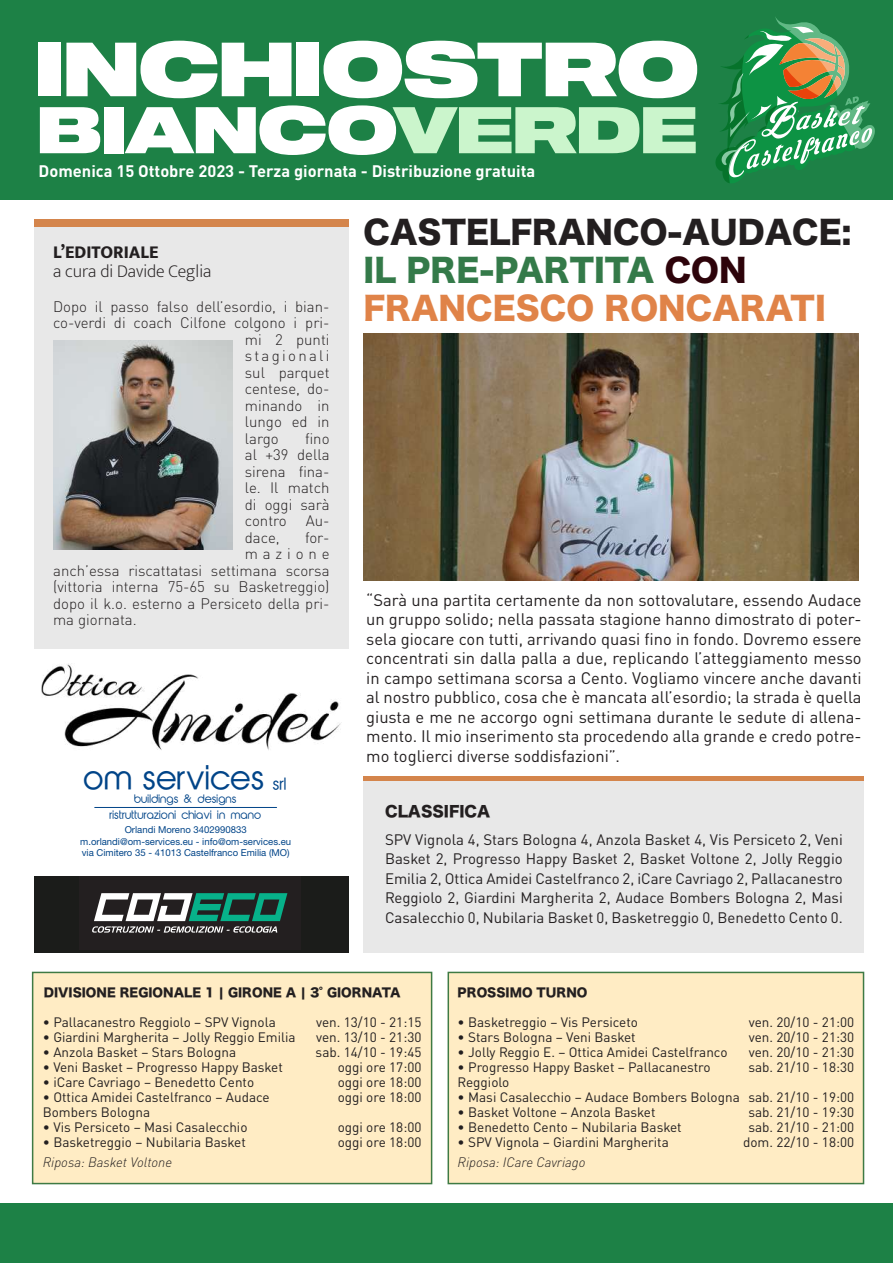
<style>
.page{position:relative;width:893px;height:1263px;background:#fff}
.page>*{position:absolute;margin:0;border:0;box-sizing:border-box;transform-origin:0 0}
.t1{font:75px "Sequel 100 Wide 95";color:#fff}
.t2{font:64.5px "Sequel 100 Wide 95";color:#fff}
.t3{font:31.5px/37.8px "Hira Kaku Std N W8";color:#231f20}
.t4{font:31.5px "Abeatby Kai";color:#048}
.t5{font:200 18px "Mukta Mahee";color:#231f20}
.t6{font:800 18px "Mukta Mahee";color:#231f20}
.t7{font:16.5px/19.5px "DIN Pro";color:#231f20;text-align:justify}
.t8{font:700 16.5px "DIN Pro";color:#fff}
.t9{font:300 15px/16.5px "DIN Pro";color:#231f20;text-align:justify}
.t10{font:15px/19.5px "DIN Pro";color:#231f20;text-align:justify}
.t11{font:300 15px "DIN Pro";letter-spacing:.155em;color:#231f20}
.t12{font:15px "Hira Kaku Std N W8";color:#231f20}
.t13{font:300 15px "DIN Pro";letter-spacing:.325em;color:#231f20}
.t14{font:13.5px/15px "DIN Pro";color:#231f20}
.t15{font:italic 300 13.5px "DIN Pro";color:#231f20}
.t16{font:12px "Hira Kaku Std N W8";color:#231f20}
.t17{font:10.8px/15.5px "Abeatby Kai";color:#048;text-align:center}
.t18{font:9.6px/11.6px "Helvetica Neue LT Std";color:#048;text-align:center}
.s1{color:#cbf5cc}
.s2{font-size:15.75px}
.s3{color:#347a49}
.s4{color:#2d030a}
.s5{color:#e08348}
</style>
<div class="page">
<div style="left:0;top:0;width:893px;height:200px;background:#1d8146"></div>
<div style="left:34px;top:876px;width:315px;height:76px;background:#1b1c1a"></div>
<div style="left:0;top:1203px;width:893px;height:60px;background:#1d8146"></div>
<div style="left:34px;top:227px;width:315px;height:421px;background:#e8e8e8"></div>
<div style="left:32px;top:972px;width:400px;height:212px;background:#ffecc4;border:2px solid #3e7a44"></div>
<div style="left:448px;top:972px;width:416px;height:212px;background:#ffecc4;border:2px solid #3e7a44"></div>
<div style="left:364px;top:776px;width:500px;height:176px;background:#e8e8e8"></div>
<svg style="left:715px;top:17px;width:160px;height:166px"></svg>
<img style="left:54px;top:340px;width:178px;height:210px">
<img style="left:364px;top:334px;width:495px;height:246px">
<div style="left:34px;top:220px;width:315px;height:7px;background:#d4854c"></div>
<hr style="left:364px;top:776px;width:500px;height:4px;background:#d4854c">
<img style="left:41px;top:664px;width:300px;height:86px">
<hr style="left:95px;top:807px;width:182px;height:1px;background:#048">
<div style="left:79px;top:876px;width:221px;height:74px;background:#231f20"></div>
<svg style="left:92px;top:893px;width:195px;height:40px"></svg>
<h1 class="t1" style="left:36px;top:16px;width:664px">INCHIOSTRO</h1>
<h2 class="t2" style="left:38px;top:84px;width:661px">BIANCO<span class="s1">VERDE</span></h2>
<p class="t8" style="left:39px;top:157px;width:498px">Domenica 15 Ottobre 2023 - Terza giornata - Distribuzione gratuita</p>
<h3 class="t6" style="left:53px;top:241px;width:107px">L’EDITORIALE</h3>
<h3 class="t5" style="left:53px;top:261px;width:160px">a cura di Davide Ceglia</h3>
<p class="t9" style="left:53px;top:297px;width:278px">Dopo il passo falso dell’esordio, i bian-</p>
<p class="t9" style="left:53px;top:313px;width:278px">co-verdi di coach Cilfone colgono i pri-</p>
<p class="t9" style="left:245px;top:330px;width:86px">mi 2 punti</p>
<p class="t11" style="left:245px;top:344px;width:86px">stagionali</p>
<p class="t9" style="left:245px;top:363px;width:86px">sul parquet</p>
<p class="t9" style="left:245px;top:379px;width:86px">centese, do-</p>
<p class="t9" style="left:245px;top:396px;width:86px">minando in</p>
<p class="t9" style="left:245px;top:412px;width:86px">lungo ed in</p>
<p class="t9" style="left:245px;top:429px;width:35px">largo</p>
<p class="t9" style="left:245px;top:429px;width:86px;text-indent:60px">fino al +39 della sirena fina&shy;le. Il match di oggi sarà contro</p>
<p class="t9" style="left:306px;top:511px;width:25px">Au-</p>
<p class="t9" style="left:245px;top:528px;width:36px">dace,</p>
<p class="t9" style="left:305px;top:528px;width:26px">for-</p>
<p class="t13" style="left:245px;top:542px;width:86px">mazione</p>
<p class="t9" style="left:53px;top:561px;width:278px">anch’essa riscattatasi settimana scorsa</p>
<p class="t9" style="left:53px;top:577px;width:278px">(vittoria interna 75-65 su Basketreggio)</p>
<p class="t9" style="left:53px;top:594px;width:278px">dopo il k.o. esterno a Persiceto della pri-</p>
<p class="t9" style="left:53px;top:610px;width:85px">ma giornata.</p>
<h3 class="t4" style="left:84px;top:765px;width:204px">om services <span class="s2">srl</span></h3>
<p class="t17" style="left:110px;top:792px;width:153px">buildings &amp; designs ristrutturazioni chiavi in mano</p>
<p class="t18" style="left:80px;top:824px;width:213px">Orlandi Moreno 3402990833 m.orlandi@om-services.eu - info@om-services.eu via Cimitero 35 - 41013 Castelfranco Emilia (MO)</p>
<h3 class="t3" style="left:364px;top:215px;width:489px">CASTELFRANCO-AUDACE:<br><span class="s3">IL PRE-PARTITA</span> <span class="s4">CON<br></span><span class="s5">FRANCESCO RONCARATI</span></h3>
<p class="t7" style="left:366px;top:588px;width:497px">“Sarà una partita certamente da non sottovalutare, essendo Audace un gruppo solido; nella passata stagione hanno dimostrato di poter&shy;sela giocare con tutti, arrivando quasi fino in fondo. Dovremo essere concentrati sin dalla palla a due, replicando l’atteggiamento messo in campo settimana scorsa a Cento. Vogliamo vincere anche davanti al nostro pubblico, cosa che è mancata all’esordio; la strada è quella giusta e me ne accorgo ogni settimana durante le sedute di allena&shy;mento. Il mio inserimento sta procedendo alla grande e credo potre&shy;mo toglierci diverse soddisfazioni”.</p>
<p class="t12" style="left:385px;top:803px;width:107px">CLASSIFICA</p>
<p class="t10" style="left:385px;top:828px;width:459px">SPV Vignola 4, Stars Bologna 4, Anzola Basket 4, Vis Persiceto 2, Veni Basket 2, Progresso Happy Basket 2, Basket Voltone 2, Jolly Reggio Emilia 2, Ottica Amidei Castelfranco 2, iCare Cavriago 2, Pallacanestro Reggiolo 2, Giardini Margherita 2, Audace Bombers Bologna 2, Masi Casalecchio 0, Nubilaria Basket 0, Basketreggio 0, Benedetto Cento 0.</p>
<p class="t16" style="left:44px;top:986px;width:358px">DIVISIONE REGIONALE 1 | GIRONE A | 3°GIORNATA</p>
<p class="t14" style="left:43px;top:1014px;width:234px">• Pallacanestro Reggiolo – SPV Vignola</p>
<p class="t14" style="left:43px;top:1029px;width:254px">• Giardini Margherita – Jolly Reggio Emilia</p>
<p class="t14" style="left:43px;top:1044px;width:195px">• Anzola Basket – Stars Bologna</p>
<p class="t14" style="left:43px;top:1059px;width:242px">• Veni Basket – Progresso Happy Basket</p>
<p class="t14" style="left:43px;top:1074px;width:213px">• iCare Cavriago – Benedetto Cento</p>
<p class="t14" style="left:43px;top:1089px;width:228px">• Ottica Amidei Castelfranco – Audace<br>Bombers Bologna</p>
<p class="t14" style="left:43px;top:1119px;width:206px">• Vis Persiceto – Masi Casalecchio</p>
<p class="t14" style="left:43px;top:1134px;width:205px">• Basketreggio – Nubilaria Basket</p>
<p class="t15" style="left:43px;top:1152px;width:131px">Riposa: Basket Voltone</p>
<p class="t14" style="left:316px;top:1014px;width:107px;text-align:right">ven. 13/10 - 21:15 ven. 13/10 - 21:30 sab. 14/10 - 19:45 oggi ore 17:00 oggi ore 18:00 oggi ore 18:00</p>
<p class="t14" style="left:338px;top:1119px;width:85px">oggi ore 18:00 oggi ore 18:00</p>
<p class="t16" style="left:458px;top:986px;width:131px">PROSSIMO TURNO</p>
<p class="t14" style="left:748px;top:1014px;width:107px;text-align:justify">ven. 20/10 - 21:00 ven. 20/10 - 21:30 ven. 20/10 - 21:30 sab. 21/10 - 18:30</p>
<p class="t14" style="left:743px;top:1089px;width:113px;text-align:center">sab. 21/10 - 19:00 sab. 21/10 - 19:30 sab. 21/10 - 21:00 dom. 22/10 - 18:00</p>
<p class="t14" style="left:458px;top:1014px;width:182px">• Basketreggio – Vis Persiceto</p>
<p class="t14" style="left:458px;top:1029px;width:180px">• Stars Bologna – Veni Basket</p>
<p class="t14" style="left:458px;top:1044px;width:271px">• Jolly Reggio E. – Ottica Amidei Castelfranco</p>
<p class="t14" style="left:458px;top:1059px;width:254px">• Progresso Happy Basket – Pallacanestro<br>Reggiolo</p>
<p class="t14" style="left:458px;top:1089px;width:284px">• Masi Casalecchio – Audace Bombers Bologna</p>
<p class="t14" style="left:458px;top:1104px;width:199px">• Basket Voltone – Anzola Basket</p>
<p class="t14" style="left:458px;top:1119px;width:226px">• Benedetto Cento – Nubilaria Basket</p>
<p class="t14" style="left:458px;top:1134px;width:213px">• SPV Vignola – Giardini Margherita</p>
<p class="t15" style="left:458px;top:1152px;width:129px">Riposa: ICare Cavriago</p>
</div>
